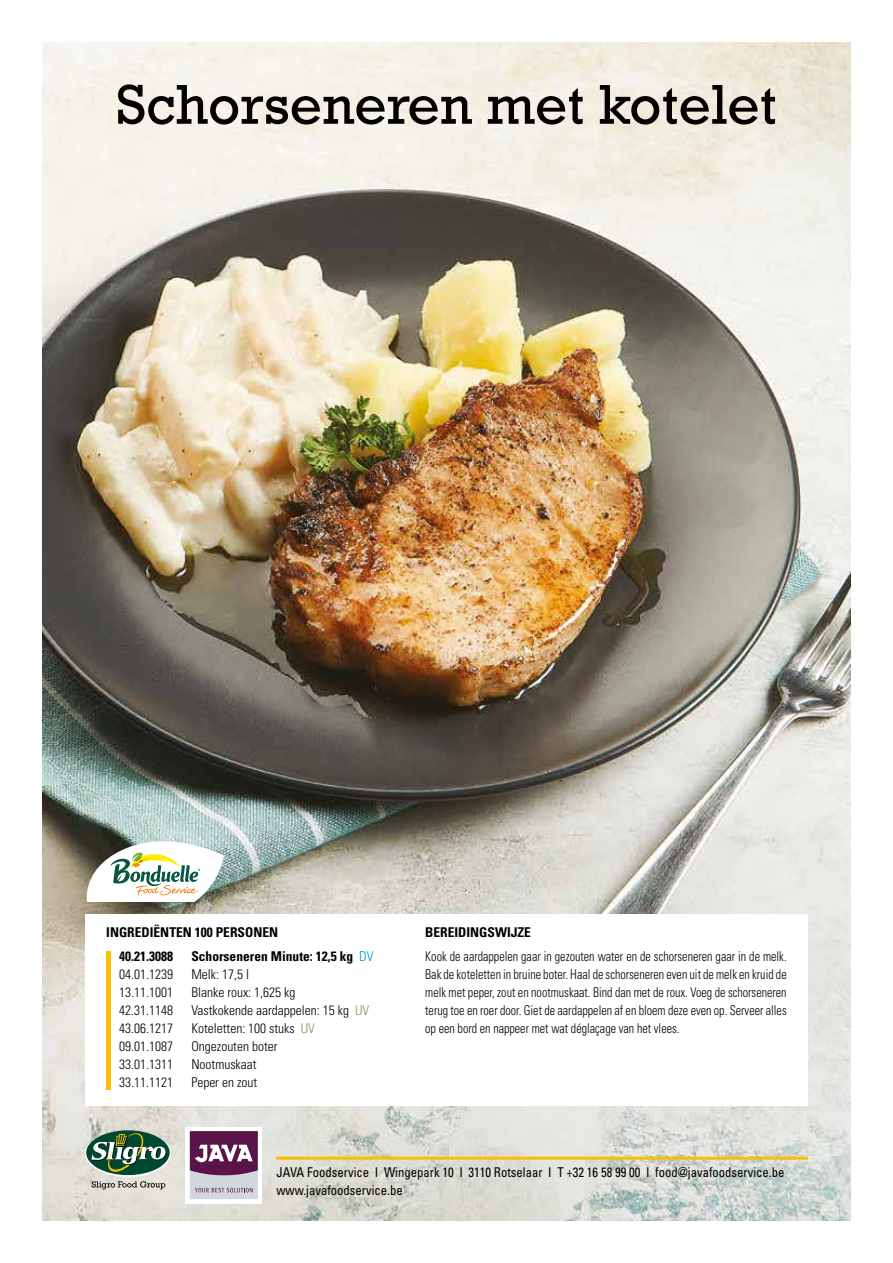
<style>
.page{position:relative;width:893px;height:1263px;background:#fff}
.page>*{position:absolute;margin:0;border:0;box-sizing:border-box;transform-origin:0 0}
.t1{font:57px "Rockwell Std";color:#000}
.t2{font:300 condensed 13.5px/18px "Univers LT Std";color:#000;text-align:justify;scale:.9 1}
.t3{font:300 condensed 13.5px "Univers LT Std";color:#000}
.t4{font:condensed 13.5px/18px "Univers LT Std";color:#000;scale:.94 1}
.t5{font:700 condensed 13.5px/24px "Univers LT Std";color:#000}
.s1{font-weight:300;color:#0095d4}
.s2{color:#7f9852}
</style>
<div class="page">
<img style="left:43px;top:43px;width:807px;height:1177px">
<div style="left:85px;top:914px;width:723px;height:192px;background:#fff"></div>
<div style="left:106px;top:951px;width:5px;height:138px;background:#fcbf00"></div>
<svg style="left:85px;top:1130px;width:86px;height:47px"></svg>
<svg style="left:86px;top:1130px;width:84px;height:45px"></svg>
<svg style="left:91px;top:1132px;width:75px;height:41px"></svg>
<svg style="left:92px;top:1181px;width:73px;height:8px"></svg>
<div style="left:186px;top:1127px;width:76px;height:76px;background:#fff"></div>
<svg style="left:190px;top:1131px;width:68px;height:68px;background:#987592"></svg>
<hr style="left:276px;top:1157px;width:532px;height:3px;background:#fcbf00">
<svg style="left:85px;top:836px;width:139px;height:65px"></svg>
<h1 class="t1" style="left:116px;top:71px;width:662px">Schorseneren met kotelet</h1>
<p class="t5" style="left:119px;top:920px;width:161px;text-indent:-13px">INGREDIËNTEN 100 PERSONEN<br>40.21.3088</p>
<p class="t5" style="left:191px;top:944px;width:184px">Schorseneren Minute: 12,5 kg <span class="s1">DV</span></p>
<p class="t3" style="left:119px;top:966px;width:55px">04.01.1239</p>
<p class="t3" style="left:191px;top:966px;width:59px">Melk: 17,5 l</p>
<p class="t3" style="left:119px;top:984px;width:55px">13.11.1001</p>
<p class="t3" style="left:191px;top:984px;width:106px">Blanke roux: 1,625 kg</p>
<p class="t3" style="left:119px;top:1002px;width:55px">42.31.1148</p>
<p class="t3" style="left:191px;top:1002px;width:179px">Vastkokende aardappelen: 15 kg <span class="s2">UV</span></p>
<p class="t3" style="left:119px;top:1020px;width:55px">43.06.1217</p>
<p class="t3" style="left:191px;top:1020px;width:125px">Koteletten: 100 stuks <span class="s2">UV</span></p>
<p class="t3" style="left:119px;top:1038px;width:55px">09.01.1087</p>
<p class="t3" style="left:191px;top:1038px;width:88px">Ongezouten boter</p>
<p class="t3" style="left:119px;top:1056px;width:55px">33.01.1311</p>
<p class="t3" style="left:191px;top:1056px;width:67px">Nootmuskaat</p>
<p class="t3" style="left:119px;top:1074px;width:55px">33.11.1121</p>
<p class="t3" style="left:191px;top:1074px;width:67px">Peper en zout</p>
<p class="t5" style="left:425px;top:920px;width:107px">BEREIDINGSWIJZE</p>
<p class="t2" style="left:425px;top:947px;width:403px">Kook de aardappelen gaar in gezouten water en de schorseneren gaar in de melk.<br>Bak de koteletten in bruine boter. Haal de schorseneren even uit de melk en kruid de melk met peper, zout en nootmuskaat. Bind dan met de roux. Voeg de schorseneren terug toe en roer door. Giet de aardappelen af en bloem deze even op. Serveer alles op een bord en nappeer met wat déglaçage van het vlees.</p>
<p class="t4" style="left:276px;top:1163px;width:542px">JAVA Foodservice I Wingepark 10 I 3110 Rotselaar I T +32 16 58 99 00 I food@javafoodservice.be www.javafoodservice.be</p>
</div>
